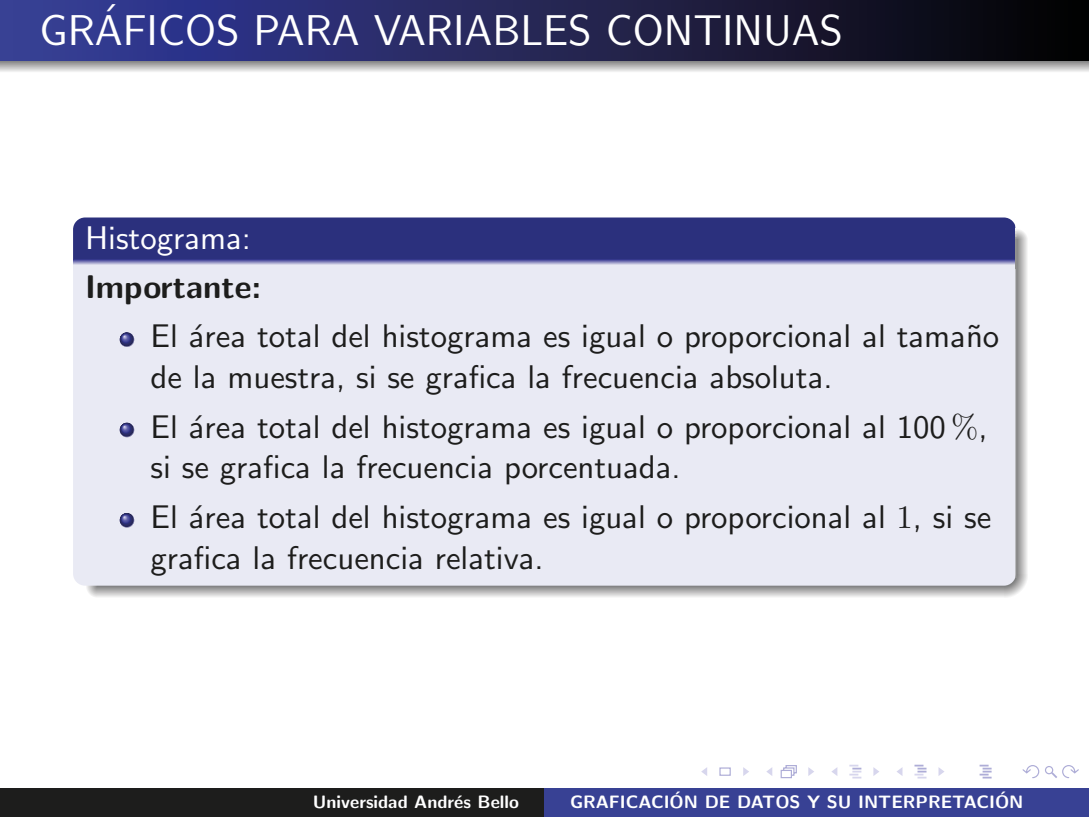
<style>
.page{position:relative;width:1089px;height:817px;background:#fff}
.page>*{position:absolute;margin:0;border:0;box-sizing:border-box;transform-origin:0 0}
.t1{font:42.9px "CMSS12";color:#fff}
.t2{font:32.7px/40.5px "CMSS10";color:#1d1d1c}
.t3{font:32.7px "CMSS10";color:#fff}
.t4{font:32.7px "CMSSBX10";color:#1d1d1c}
.t5{font:18px "CMSSBX10";color:#fff}
.s1{font-family:"CMR10"}
</style>
<div class="page">
<div style="left:719px;top:767px;width:11px;height:8px;border:1px solid #aeadd7"></div>
<svg style="left:701px;top:767px;width:6px;height:9px"></svg>
<svg style="left:743px;top:767px;width:6px;height:9px"></svg>
<svg style="left:766px;top:765px;width:48px;height:13px"></svg>
<svg style="left:831px;top:764px;width:48px;height:14px"></svg>
<svg style="left:897px;top:764px;width:47px;height:14px"></svg>
<svg style="left:979px;top:764px;width:12px;height:14px"></svg>
<svg style="left:1022px;top:765px;width:57px;height:14px"></svg>
<div style="left:0;top:0;width:1089px;height:61px;background:linear-gradient(to right,#3a41a1,#080504)"></div>
<svg style="left:0;top:60px;width:1089px;height:12px;background:#aeaeb2"></svg>
<div style="left:73px;top:217px;width:942px;height:41px;background:#2b307d"></div>
<svg style="left:73px;top:258px;width:942px;height:11px;background:#a1a2ca"></svg>
<svg style="left:85px;top:585px;width:12px;height:12px"></svg>
<svg style="left:1003px;top:573px;width:24px;height:24px"></svg>
<svg style="left:97px;top:585px;width:906px;height:12px;background:#b9b9ba"></svg>
<svg style="left:1016px;top:229px;width:11px;height:11px"></svg>
<svg style="left:1016px;top:240px;width:11px;height:333px;background:#b7b6b7"></svg>
<div style="left:73px;top:269px;width:942px;height:316px;background:#e9eaf4"></div>
<hr style="left:1015px;top:237px;width:1px;height:341px;background:#9d9d9c">
<svg style="left:119px;top:331px;width:15px;height:16px"></svg>
<svg style="left:119px;top:421px;width:15px;height:16px"></svg>
<svg style="left:119px;top:512px;width:15px;height:15px"></svg>
<div style="left:0;top:787px;width:544px;height:29px;background:#1d1d1c"></div>
<div style="left:544px;top:787px;width:545px;height:29px;background:#384194"></div>
<h1 class="t1" style="left:98px;top:2px;width:23px">´</h1>
<h1 class="t1" style="left:40px;top:12px;width:805px">GRAFICOS PARA VARIABLES CONTINUAS</h1>
<p class="t3" style="left:85px;top:224px;width:167px">Histograma:</p>
<p class="t4" style="left:85px;top:272px;width:178px">Importante:</p>
<p class="t2" style="left:150px;top:319px;width:850px">El ´area total del histograma es igual o proporcional al tama˜no de la muestra, si se grafica la frecuencia absoluta.</p>
<p class="t2" style="left:150px;top:409px;width:838px">El ´area total del histograma es igual o proporcional al 100 <span class="s1">%</span>, si se grafica la frecuencia porcentuada.</p>
<p class="t2" style="left:150px;top:499px;width:842px">El ´area total del histograma es igual o proporcional al <span class="s1">1</span>, si se grafica la frecuencia relativa.</p>
<p class="t5" style="left:671px;top:789px;width:11px">´</p>
<p class="t5" style="left:997px;top:789px;width:11px">´</p>
<p class="t5" style="left:313px;top:793px;width:207px">Universidad Andr´es Bello</p>
<p class="t5" style="left:570px;top:793px;width:455px">GRAFICACION DE DATOS Y SU INTERPRETACION</p>
</div>
